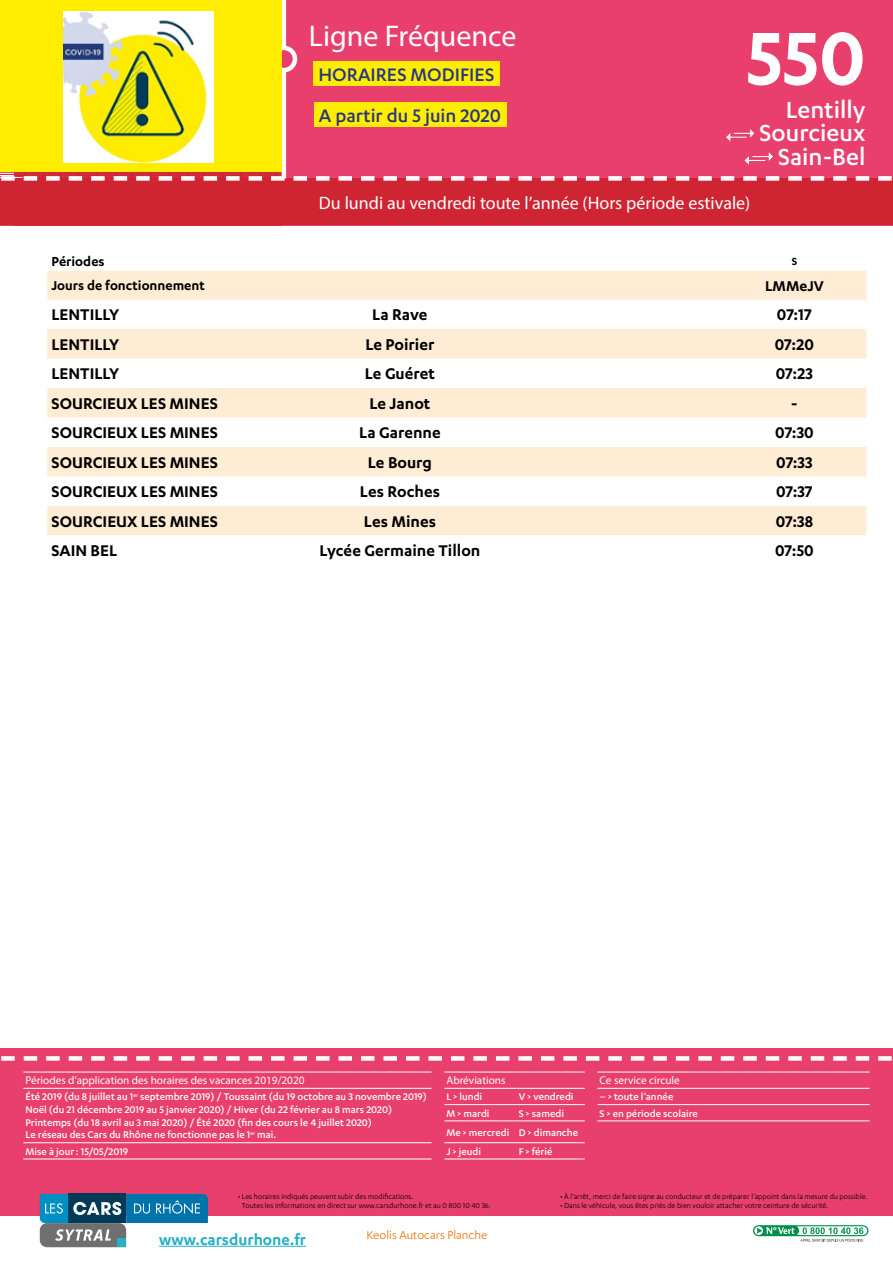
<style>
.page{position:relative;width:893px;height:1263px;background:#fff}
.page>*{position:absolute;margin:0;border:0;box-sizing:border-box;transform-origin:0 0}
.t1{font:600 87px "Karbon";color:#fff}
.t2{font:30px "Myriad Pro";color:#fff}
.t3{font:500 27px/23.2px "Karbon";color:#fff;text-align:right}
.t4{font:500 21px "Karbon";color:#283583}
.t5{font:600 18px "Karbon";color:#000}
.t6{font:18px "Myriad Pro";color:#fff}
.t7{font:600 17.55px "Karbon";color:#28afc4}
.t8{font:600 16.5px "Karbon";letter-spacing:.005em;color:#000}
.t9{font:600 15px "Karbon";color:#000}
.t10{font:13.2px "Karbon";color:#ea7007}
.t11{font:600 12px "Karbon";color:#000}
.t12{font:500 11.25px/12.8px "Karbon";color:#fff}
.t13{font:11.25px "Myriad Pro";color:#fff}
.t14{font:8.25px/9px "Karbon";color:#000}
</style>
<div class="page">
<div style="left:0;top:1048px;width:893px;height:168px;background:#e93f6c"></div>
<svg style="left:1px;top:1056px;width:891px;height:5px"></svg>
<svg style="left:753px;top:1225px;width:115px;height:17px"></svg>
<hr style="left:159px;top:1246px;width:147px;height:1px;background:#28afc4">
<svg style="left:40px;top:1194px;width:168px;height:53px"></svg>
<hr style="left:23px;top:1072px;width:409px;height:1px;background:#fff">
<hr style="left:444px;top:1072px;width:73px;height:1px;background:#fff">
<hr style="left:517px;top:1072px;width:68px;height:1px;background:#fff">
<hr style="left:597px;top:1072px;width:273px;height:1px;background:#fff">
<hr style="left:23px;top:1088px;width:409px;height:1px;background:#fff">
<hr style="left:444px;top:1088px;width:73px;height:1px;background:#fff">
<hr style="left:517px;top:1088px;width:68px;height:1px;background:#fff">
<hr style="left:597px;top:1088px;width:273px;height:1px;background:#fff">
<hr style="left:444px;top:1104px;width:73px;height:1px;background:#fff">
<hr style="left:517px;top:1104px;width:68px;height:1px;background:#fff">
<hr style="left:597px;top:1104px;width:273px;height:1px;background:#fff">
<hr style="left:444px;top:1120px;width:73px;height:1px;background:#fff">
<hr style="left:517px;top:1120px;width:68px;height:1px;background:#fff">
<hr style="left:597px;top:1120px;width:273px;height:1px;background:#fff">
<hr style="left:23px;top:1142px;width:409px;height:1px;background:#fff">
<hr style="left:444px;top:1142px;width:73px;height:1px;background:#fff">
<hr style="left:517px;top:1142px;width:68px;height:1px;background:#fff">
<hr style="left:23px;top:1159px;width:409px;height:1px;background:#fff">
<hr style="left:444px;top:1159px;width:73px;height:1px;background:#fff">
<hr style="left:517px;top:1159px;width:68px;height:1px;background:#fff">
<svg style="left:0;top:0;width:893px;height:225px;background:#e66d51"></svg>
<svg style="left:47px;top:271px;width:819px;height:205px;fill:#ffecd4"></svg>
<div style="left:47px;top:506px;width:819px;height:29px;background:#ffecd4"></div>
<h2 class="t2" style="left:309px;top:17px;width:209px">Ligne Fréquence</h2>
<h3 class="t4" style="left:318px;top:63px;width:177px">HORAIRES MODIFIES</h3>
<h3 class="t4" style="left:319px;top:103px;width:184px">A partir du 5 juin 2020</h3>
<h1 class="t1" style="left:747px;top:9px;width:120px">550</h1>
<h3 class="t3" style="left:759px;top:97px;width:107px">Lentilly<br>Sourcieux<br>Sain-Bel</h3>
<h3 class="t6" style="left:319px;top:192px;width:433px">Du lundi au vendredi toute l’année (Hors période estivale)</h3>
<h3 class="t9" style="left:52px;top:253px;width:55px">Périodes</h3>
<p class="t11" style="left:792px;top:254px;width:7px">S</p>
<h3 class="t9" style="left:52px;top:277px;width:155px">Jours de fonctionnement</h3>
<h3 class="t8" style="left:765px;top:276px;width:60px">LMMeJV</h3>
<h3 class="t5" style="left:52px;top:305px;width:69px">LENTILLY</h3>
<h3 class="t5" style="left:372px;top:305px;width:57px">La Rave</h3>
<h3 class="t5" style="left:777px;top:305px;width:37px">07:17</h3>
<h3 class="t5" style="left:52px;top:334px;width:69px">LENTILLY</h3>
<h3 class="t5" style="left:365px;top:334px;width:71px">Le Poirier</h3>
<h3 class="t5" style="left:775px;top:334px;width:41px">07:20</h3>
<h3 class="t5" style="left:52px;top:364px;width:69px">LENTILLY</h3>
<h3 class="t5" style="left:365px;top:364px;width:72px">Le Guéret</h3>
<h3 class="t5" style="left:776px;top:364px;width:39px">07:23</h3>
<h3 class="t5" style="left:52px;top:393px;width:168px">SOURCIEUX LES MINES</h3>
<h3 class="t5" style="left:369px;top:393px;width:62px">Le Janot</h3>
<h3 class="t5" style="left:791px;top:393px;width:8px">-</h3>
<h3 class="t5" style="left:52px;top:423px;width:168px">SOURCIEUX LES MINES</h3>
<h3 class="t5" style="left:359px;top:423px;width:83px">La Garenne</h3>
<h3 class="t5" style="left:775px;top:423px;width:40px">07:30</h3>
<h3 class="t5" style="left:52px;top:452px;width:168px">SOURCIEUX LES MINES</h3>
<h3 class="t5" style="left:368px;top:452px;width:66px">Le Bourg</h3>
<h3 class="t5" style="left:776px;top:452px;width:38px">07:33</h3>
<h3 class="t5" style="left:52px;top:482px;width:168px">SOURCIEUX LES MINES</h3>
<h3 class="t5" style="left:360px;top:482px;width:81px">Les Roches</h3>
<h3 class="t5" style="left:776px;top:482px;width:38px">07:37</h3>
<h3 class="t5" style="left:52px;top:511px;width:168px">SOURCIEUX LES MINES</h3>
<h3 class="t5" style="left:364px;top:511px;width:74px">Les Mines</h3>
<h3 class="t5" style="left:776px;top:511px;width:39px">07:38</h3>
<h3 class="t5" style="left:52px;top:541px;width:67px">SAIN BEL</h3>
<h3 class="t5" style="left:320px;top:541px;width:162px">Lycée Germaine Tillon</h3>
<h3 class="t5" style="left:775px;top:541px;width:40px">07:50</h3>
<p class="t13" style="left:26px;top:1073px;width:281px">Périodes d’application des horaires des vacances 2019/2020</p>
<p class="t13" style="left:446px;top:1073px;width:61px">Abréviations</p>
<p class="t13" style="left:600px;top:1073px;width:82px">Ce service circule</p>
<p class="t12" style="left:26px;top:1090px;width:403px">Été 2019 (du 8 juillet au 1<sup>er</sup> septembre 2019) / Toussaint (du 19 octobre au 3 novembre 2019)<br>Noël (du 21 décembre 2019 au 5 janvier 2020) / Hiver (du 22 février au 8 mars 2020)<br>Printemps (du 18 avril au 3 mai 2020) / Été 2020 (fin des cours le 4 juillet 2020)<br>Le réseau des Cars du Rhône ne fonctionne pas le 1<sup>er</sup> mai.</p>
<p class="t12" style="left:446px;top:1090px;width:37px">L &gt; lundi</p>
<p class="t12" style="left:519px;top:1090px;width:56px">V &gt; vendredi</p>
<p class="t12" style="left:600px;top:1090px;width:75px">– &gt; toute l’année</p>
<p class="t12" style="left:446px;top:1106px;width:45px">M &gt; mardi</p>
<p class="t12" style="left:519px;top:1106px;width:47px">S &gt; samedi</p>
<p class="t12" style="left:600px;top:1106px;width:100px">S &gt; en période scolaire</p>
<p class="t12" style="left:446px;top:1125px;width:133px">Me &gt; mercredi D &gt; dimanche</p>
<p class="t12" style="left:26px;top:1144px;width:104px">Mise à jour: 15/05/2019</p>
<p class="t12" style="left:446px;top:1144px;width:36px">J &gt; jeudi</p>
<p class="t12" style="left:519px;top:1144px;width:35px">F &gt; férié</p>
<p class="t14" style="left:242px;top:1192px;width:250px;text-indent:-4px">• Les horaires indiqués peuvent subir des modifications.<br>Toutes les informations en direct sur www.carsdurhone.fr et au 0 800 10 40 36.</p>
<p class="t14" style="left:560px;top:1192px;width:309px">• À l’arrêt, merci de faire signe au conducteur et de préparer l’appoint dans la mesure du possible.</p>
<p class="t14" style="left:560px;top:1201px;width:270px">• Dans le véhicule, vous êtes priés de bien vouloir attacher votre ceinture de sécurité.</p>
<h3 class="t7" style="left:159px;top:1229px;width:149px">www.carsdurhone.fr</h3>
<p class="t10" style="left:367px;top:1228px;width:122px">Keolis Autocars Planche</p>
</div>
